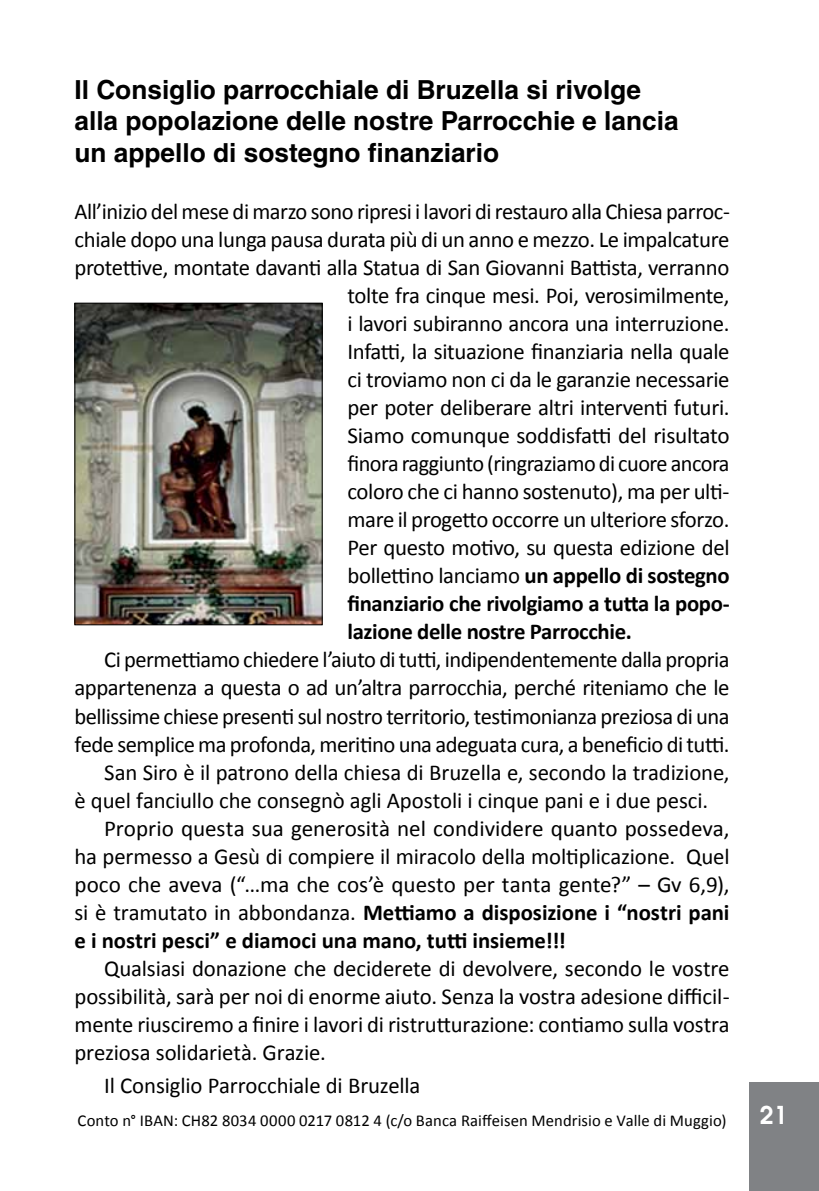
<style>
.page{position:relative;width:819px;height:1191px;background:#fff}
.page>*{position:absolute;margin:0;border:0;box-sizing:border-box;transform-origin:0 0}
.t1{font:700 26.25px/31.5px "Helvetica";color:#000}
.t2{font:700 24.5px "Avalon";color:#fff}
.t3{font:22.75px/28px "Calibri";letter-spacing:-.015em;color:#000;text-align:justify}
.t4{font:700 22.75px "Calibri";letter-spacing:-.015em;color:#000}
.t5{font:16.62px "Calibri";letter-spacing:.005em;color:#000}
.s1{font-weight:400}
</style>
<div class="page">
<div style="left:749px;top:1082px;width:70px;height:109px;background:#808285"></div>
<img style="left:76px;top:305px;width:244px;height:318px">
<div style="left:74px;top:303px;width:248px;height:322px;border:1px solid #000"></div>
<p class="t1" style="left:74px;top:73px;width:605px">Il Consiglio parrocchiale di Bruzella si rivolge alla popolazione delle nostre Parrocchie e lancia un appello di sostegno finanziario</p>
<p class="t3" style="left:74px;top:197px;width:657px">All’inizio del mese di marzo sono ripresi i lavori di restauro alla Chiesa parroc-</p>
<p class="t3" style="left:74px;top:225px;width:656px">chiale dopo una lunga pausa durata più di un anno e mezzo. Le impalcature</p>
<p class="t3" style="left:74px;top:253px;width:656px">protettive, montate davanti alla Statua di San Giovanni Battista, verranno</p>
<p class="t3" style="left:347px;top:281px;width:383px">tolte fra cinque mesi. Poi, verosimilmente,</p>
<p class="t3" style="left:347px;top:309px;width:383px">i lavori subiranno ancora una interruzione.</p>
<p class="t3" style="left:347px;top:337px;width:383px">Infatti, la situazione finanziaria nella quale</p>
<p class="t3" style="left:347px;top:365px;width:383px">ci troviamo non ci da le garanzie necessarie</p>
<p class="t3" style="left:347px;top:393px;width:384px">per poter deliberare altri interventi futuri.</p>
<p class="t3" style="left:347px;top:421px;width:384px">Siamo comunque soddisfatti del risultato</p>
<p class="t3" style="left:347px;top:449px;width:383px">finora raggiunto (ringraziamo di cuore ancora</p>
<p class="t3" style="left:347px;top:477px;width:383px">coloro che ci hanno sostenuto), ma per ulti-</p>
<p class="t3" style="left:347px;top:505px;width:383px">mare il progetto occorre un ulteriore sforzo.</p>
<p class="t3" style="left:347px;top:533px;width:383px">Per questo motivo, su questa edizione del</p>
<p class="t4" style="left:347px;top:562px;width:384px"><span class="s1">bollettino lanciamo</span> un appello di sostegno</p>
<p class="t4" style="left:347px;top:590px;width:384px">finanziario che rivolgiamo a tutta la popo-</p>
<p class="t4" style="left:347px;top:618px;width:286px">lazione delle nostre Parrocchie.</p>
<p class="t3" style="left:104px;top:645px;width:627px">Ci permettiamo chiedere l’aiuto di tutti, indipendentemente dalla propria</p>
<p class="t3" style="left:74px;top:673px;width:656px">appartenenza a questa o ad un’altra parrocchia, perché riteniamo che le</p>
<p class="t3" style="left:74px;top:701px;width:656px">bellissime chiese presenti sul nostro territorio, testimonianza preziosa di una</p>
<p class="t3" style="left:74px;top:729px;width:656px">fede semplice ma profonda, meritino una adeguata cura, a beneficio di tutti.</p>
<p class="t3" style="left:104px;top:757px;width:626px">San Siro è il patrono della chiesa di Bruzella e, secondo la tradizione,</p>
<p class="t3" style="left:74px;top:785px;width:635px">è quel fanciullo che consegnò agli Apostoli i cinque pani e i due pesci.</p>
<p class="t3" style="left:104px;top:813px;width:626px">Proprio questa sua generosità nel condividere quanto possedeva,</p>
<p class="t3" style="left:74px;top:841px;width:656px">ha permesso a Gesù di compiere il miracolo della moltiplicazione. Quel</p>
<p class="t3" style="left:74px;top:869px;width:656px">poco che aveva (“…ma che cos’è questo per tanta gente?” – Gv 6,9),</p>
<p class="t4" style="left:74px;top:898px;width:656px"><span class="s1">si è tramutato in abbondanza.</span> Mettiamo a disposizione i “nostri pani</p>
<p class="t4" style="left:74px;top:926px;width:493px">e i nostri pesci” e diamoci una mano, tutti insieme!!!</p>
<p class="t3" style="left:74px;top:953px;width:656px;text-indent:30px">Qualsiasi donazione che deciderete di devolvere, secondo le vostre possibilità, sarà per noi di enorme aiuto. Senza la vostra adesione difficil&shy;mente riusciremo a finire i lavori di ristrutturazione: contiamo sulla vostra preziosa solidarietà. Grazie.</p>
<p class="t3" style="left:104px;top:1070px;width:318px">Il Consiglio Parrocchiale di Bruzella</p>
<p class="t5" style="left:78px;top:1109px;width:650px">Conto n° IBAN: CH82 8034 0000 0217 0812 4 (c/o Banca Raiffeisen Mendrisio e Valle di Muggio)</p>
<p class="t2" style="left:760px;top:1099px;width:29px">21</p>
</div>
